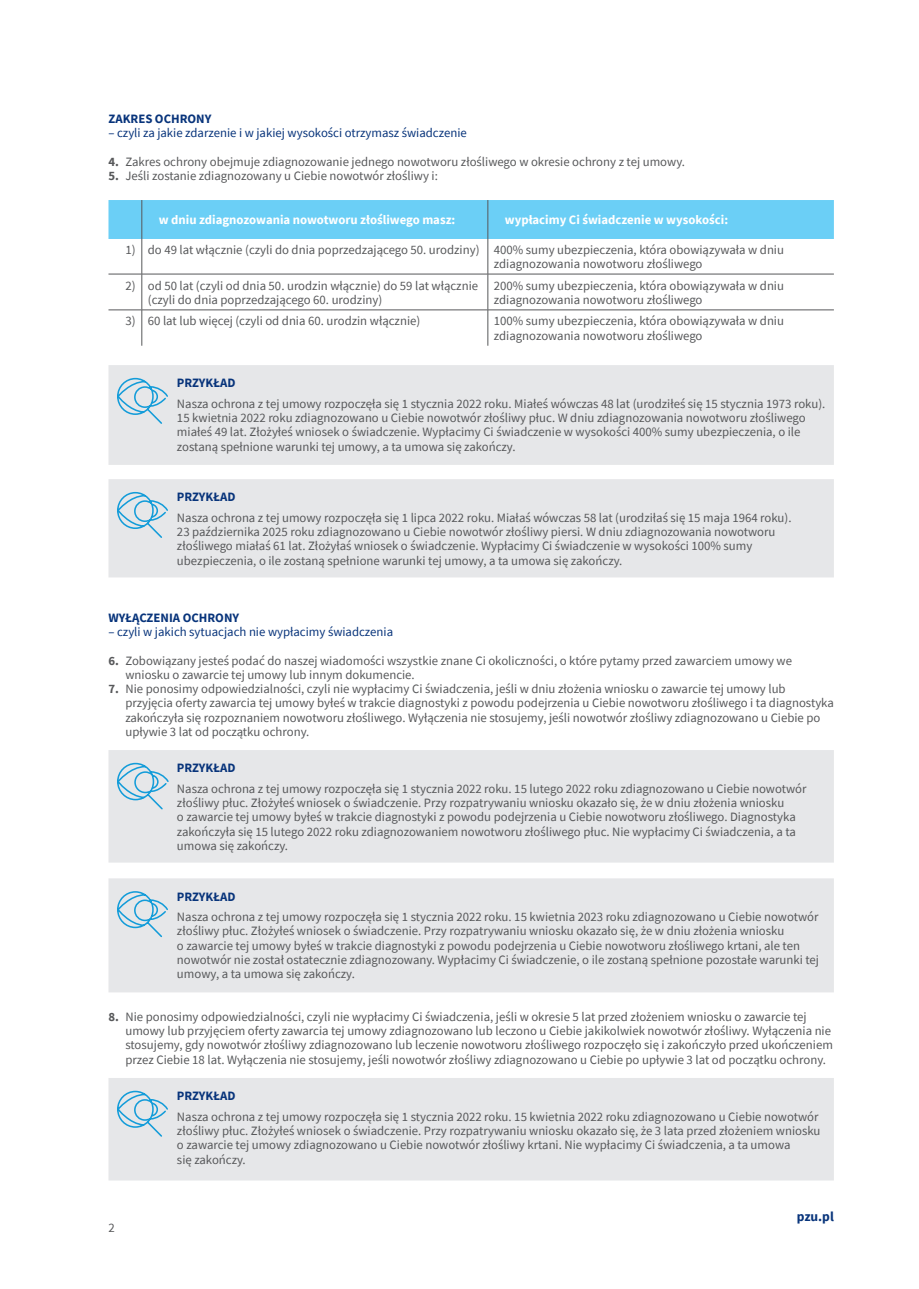
<style>
.page{position:relative;width:919px;height:1289px;background:#fff}
.page>*{position:absolute;margin:0;border:0;box-sizing:border-box;transform-origin:0 0}
.t1{font:700 13.5px "Source Sans Pro";color:#08347b}
._1_Treść_normal_I_st{font:12.75px/14.2px "Source Sans Pro";color:#57585a}
.tekst_tabeli{font:12.75px/14.2px "Source Sans Pro";color:#57585a}
._02_rozwiniecie{font:12.75px "Source Sans Pro";color:#08347b}
.tabela_główka{font:700 12.75px "Source Sans Pro";color:#fff}
.przyklad{font:700 12.75px "Source Sans Pro";color:#08347b}
._02_ROZDZIAŁ{font:700 12.75px "Source Sans Pro";color:#08347b}
.s1{font-weight:700}
</style>
<div class="page">
<div style="left:108px;top:200px;width:725px;height:39px;background:#6bcff6"></div>
<hr style="left:141px;top:200px;width:1px;height:39px;background:#57585a">
<hr style="left:487px;top:200px;width:1px;height:39px;background:#57585a">
<hr style="left:141px;top:239px;width:1px;height:35px;background:#57585a">
<hr style="left:487px;top:239px;width:1px;height:35px;background:#57585a">
<hr style="left:141px;top:274px;width:1px;height:36px;background:#57585a">
<hr style="left:487px;top:274px;width:1px;height:36px;background:#57585a">
<hr style="left:141px;top:310px;width:1px;height:36px;background:#57585a">
<hr style="left:487px;top:310px;width:1px;height:36px;background:#57585a">
<hr style="left:108px;top:274px;width:34px;height:1px;background:#57585a">
<hr style="left:142px;top:274px;width:346px;height:1px;background:#57585a">
<hr style="left:488px;top:274px;width:345px;height:1px;background:#57585a">
<hr style="left:108px;top:309px;width:34px;height:1px;background:#57585a">
<hr style="left:142px;top:309px;width:346px;height:1px;background:#57585a">
<hr style="left:488px;top:309px;width:345px;height:1px;background:#57585a">
<div style="left:108px;top:365px;width:725px;height:100px;background:#e6e7e9"></div>
<svg style="left:116px;top:377px;width:53px;height:48px;background:#c1d9e6"></svg>
<div style="left:108px;top:479px;width:725px;height:98px;background:#e6e7e9"></div>
<svg style="left:116px;top:491px;width:53px;height:48px;background:#c1d9e6"></svg>
<div style="left:108px;top:750px;width:725px;height:112px;background:#e6e7e9"></div>
<svg style="left:116px;top:762px;width:54px;height:49px;background:#c2dae6"></svg>
<div style="left:108px;top:878px;width:725px;height:114px;background:#e6e7e9"></div>
<svg style="left:116px;top:890px;width:53px;height:48px;background:#c1d9e6"></svg>
<div style="left:108px;top:1078px;width:725px;height:102px;background:#e6e7e9"></div>
<svg style="left:116px;top:1089px;width:53px;height:49px;background:#c2dae6"></svg>
<p class="_02_ROZDZIAŁ" style="left:108px;top:110px;width:104px">ZAKRES OCHRONY</p>
<p class="_02_rozwiniecie" style="left:108px;top:125px;width:360px">– czyli za jakie zdarzenie i w jakiej wysokości otrzymasz świadczenie</p>
<p class="_1_Treść_normal_I_st" style="left:108px;top:154px;width:578px"><span class="s1">4.</span> Zakres ochrony obejmuje zdiagnozowanie jednego nowotworu złośliwego w okresie ochrony z tej umowy.</p>
<p class="_1_Treść_normal_I_st" style="left:108px;top:168px;width:331px"><span class="s1">5.</span> Jeśli zostanie zdiagnozowany u Ciebie nowotwór złośliwy i:</p>
<p class="tabela_główka" style="left:159px;top:211px;width:298px">w dniu zdiagnozowania nowotworu złośliwego masz:</p>
<p class="tabela_główka" style="left:505px;top:211px;width:225px">wypłacimy Ci świadczenie w wysokości:</p>
<p class="tekst_tabeli" style="left:126px;top:242px;width:12px">1)</p>
<p class="tekst_tabeli" style="left:148px;top:242px;width:333px">do 49 lat włącznie (czyli do dnia poprzedzającego 50. urodziny)</p>
<p class="tekst_tabeli" style="left:494px;top:242px;width:292px">400% sumy ubezpieczenia, która obowiązywała w dniu zdiagnozowania nowotworu złośliwego</p>
<p class="tekst_tabeli" style="left:126px;top:278px;width:12px">2)</p>
<p class="tekst_tabeli" style="left:148px;top:278px;width:332px">od 50 lat (czyli od dnia 50. urodzin włącznie) do 59 lat włącznie (czyli do dnia poprzedzającego 60. urodziny)</p>
<p class="tekst_tabeli" style="left:494px;top:278px;width:292px">200% sumy ubezpieczenia, która obowiązywała w dniu zdiagnozowania nowotworu złośliwego</p>
<p class="tekst_tabeli" style="left:126px;top:314px;width:12px">3)</p>
<p class="tekst_tabeli" style="left:148px;top:314px;width:274px">60 lat lub więcej (czyli od dnia 60. urodzin włącznie)</p>
<p class="tekst_tabeli" style="left:494px;top:314px;width:292px">100% sumy ubezpieczenia, która obowiązywała w dniu zdiagnozowania nowotworu złośliwego</p>
<p class="przyklad" style="left:177px;top:374px;width:60px">PRZYKŁAD</p>
<p class="_1_Treść_normal_I_st" style="left:177px;top:396px;width:650px">Nasza ochrona z tej umowy rozpoczęła się 1 stycznia 2022 roku. Miałeś wówczas 48 lat (urodziłeś się 15 stycznia 1973 roku).<br>15 kwietnia 2022 roku zdiagnozowano u Ciebie nowotwór złośliwy płuc. W dniu zdiagnozowania nowotworu złośliwego miałeś 49 lat. Złożyłeś wniosek o świadczenie. Wypłacimy Ci świadczenie w wysokości 400% sumy ubezpieczenia, o ile zostaną spełnione warunki tej umowy, a ta umowa się zakończy.</p>
<p class="przyklad" style="left:177px;top:488px;width:60px">PRZYKŁAD</p>
<p class="_1_Treść_normal_I_st" style="left:177px;top:510px;width:616px">Nasza ochrona z tej umowy rozpoczęła się 1 lipca 2022 roku. Miałaś wówczas 58 lat (urodziłaś się 15 maja 1964 roku).<br>23 października 2025 roku zdiagnozowano u Ciebie nowotwór złośliwy piersi. W dniu zdiagnozowania nowotworu złośliwego miałaś 61 lat. Złożyłaś wniosek o świadczenie. Wypłacimy Ci świadczenie w wysokości 100% sumy ubezpieczenia, o ile zostaną spełnione warunki tej umowy, a ta umowa się zakończy.</p>
<p class="_02_ROZDZIAŁ" style="left:108px;top:609px;width:132px">WYŁĄCZENIA OCHRONY</p>
<p class="_02_rozwiniecie" style="left:108px;top:623px;width:286px">– czyli w jakich sytuacjach nie wypłacimy świadczenia</p>
<p class="_1_Treść_normal_I_st" style="left:125px;top:653px;width:668px;text-indent:-17px"><span class="s1">6.</span> Zobowiązany jesteś podać do naszej wiadomości wszystkie znane Ci okoliczności, o które pytamy przed zawarciem umowy we wniosku o zawarcie tej umowy lub innym dokumencie.</p>
<p class="_1_Treść_normal_I_st" style="left:125px;top:681px;width:710px;text-indent:-17px"><span class="s1">7.</span> Nie ponosimy odpowiedzialności, czyli nie wypłacimy Ci świadczenia, jeśli w dniu złożenia wniosku o zawarcie tej umowy lub przyjęcia oferty zawarcia tej umowy byłeś w trakcie diagnostyki z powodu podejrzenia u Ciebie nowotworu złośliwego i ta diagnostyka zakończyła się rozpoznaniem nowotworu złośliwego. Wyłączenia nie stosujemy, jeśli nowotwór złośliwy zdiagnozowano u Ciebie po upływie 3 lat od początku ochrony.</p>
<p class="przyklad" style="left:177px;top:759px;width:60px">PRZYKŁAD</p>
<p class="_1_Treść_normal_I_st" style="left:177px;top:781px;width:631px">Nasza ochrona z tej umowy rozpoczęła się 1 stycznia 2022 roku. 15 lutego 2022 roku zdiagnozowano u Ciebie nowotwór złośliwy płuc. Złożyłeś wniosek o świadczenie. Przy rozpatrywaniu wniosku okazało się, że w dniu złożenia wniosku<br>o zawarcie tej umowy byłeś w trakcie diagnostyki z powodu podejrzenia u Ciebie nowotworu złośliwego. Diagnostyka zakończyła się 15 lutego 2022 roku zdiagnozowaniem nowotworu złośliwego płuc. Nie wypłacimy Ci świadczenia, a ta umowa się zakończy.</p>
<p class="przyklad" style="left:177px;top:887px;width:60px">PRZYKŁAD</p>
<p class="_1_Treść_normal_I_st" style="left:177px;top:909px;width:643px">Nasza ochrona z tej umowy rozpoczęła się 1 stycznia 2022 roku. 15 kwietnia 2023 roku zdiagnozowano u Ciebie nowotwór złośliwy płuc. Złożyłeś wniosek o świadczenie. Przy rozpatrywaniu wniosku okazało się, że w dniu złożenia wniosku<br>o zawarcie tej umowy byłeś w trakcie diagnostyki z powodu podejrzenia u Ciebie nowotworu złośliwego krtani, ale ten nowotwór nie został ostatecznie zdiagnozowany. Wypłacimy Ci świadczenie, o ile zostaną spełnione pozostałe warunki tej umowy, a ta umowa się zakończy.</p>
<p class="_1_Treść_normal_I_st" style="left:125px;top:1009px;width:709px;text-indent:-17px"><span class="s1">8.</span> Nie ponosimy odpowiedzialności, czyli nie wypłacimy Ci świadczenia, jeśli w okresie 5 lat przed złożeniem wniosku o zawarcie tej umowy lub przyjęciem oferty zawarcia tej umowy zdiagnozowano lub leczono u Ciebie jakikolwiek nowotwór złośliwy. Wyłączenia nie stosujemy, gdy nowotwór złośliwy zdiagnozowano lub leczenie nowotworu złośliwego rozpoczęło się i zakończyło przed ukończeniem przez Ciebie 18 lat. Wyłączenia nie stosujemy, jeśli nowotwór złośliwy zdiagnozowano u Ciebie po upływie 3 lat od początku ochrony.</p>
<p class="przyklad" style="left:177px;top:1087px;width:60px">PRZYKŁAD</p>
<p class="_1_Treść_normal_I_st" style="left:177px;top:1109px;width:645px">Nasza ochrona z tej umowy rozpoczęła się 1 stycznia 2022 roku. 15 kwietnia 2022 roku zdiagnozowano u Ciebie nowotwór złośliwy płuc. Złożyłeś wniosek o świadczenie. Przy rozpatrywaniu wniosku okazało się, że 3 lata przed złożeniem wniosku o zawarcie tej umowy zdiagnozowano u Ciebie nowotwór złośliwy krtani. Nie wypłacimy Ci świadczenia, a ta umowa<br>się zakończy.</p>
<p class="_1_Treść_normal_I_st" style="left:108px;top:1220px;width:8px">2</p>
<p class="t1" style="left:796px;top:1206px;width:38px">pzu.pl</p>
</div>
